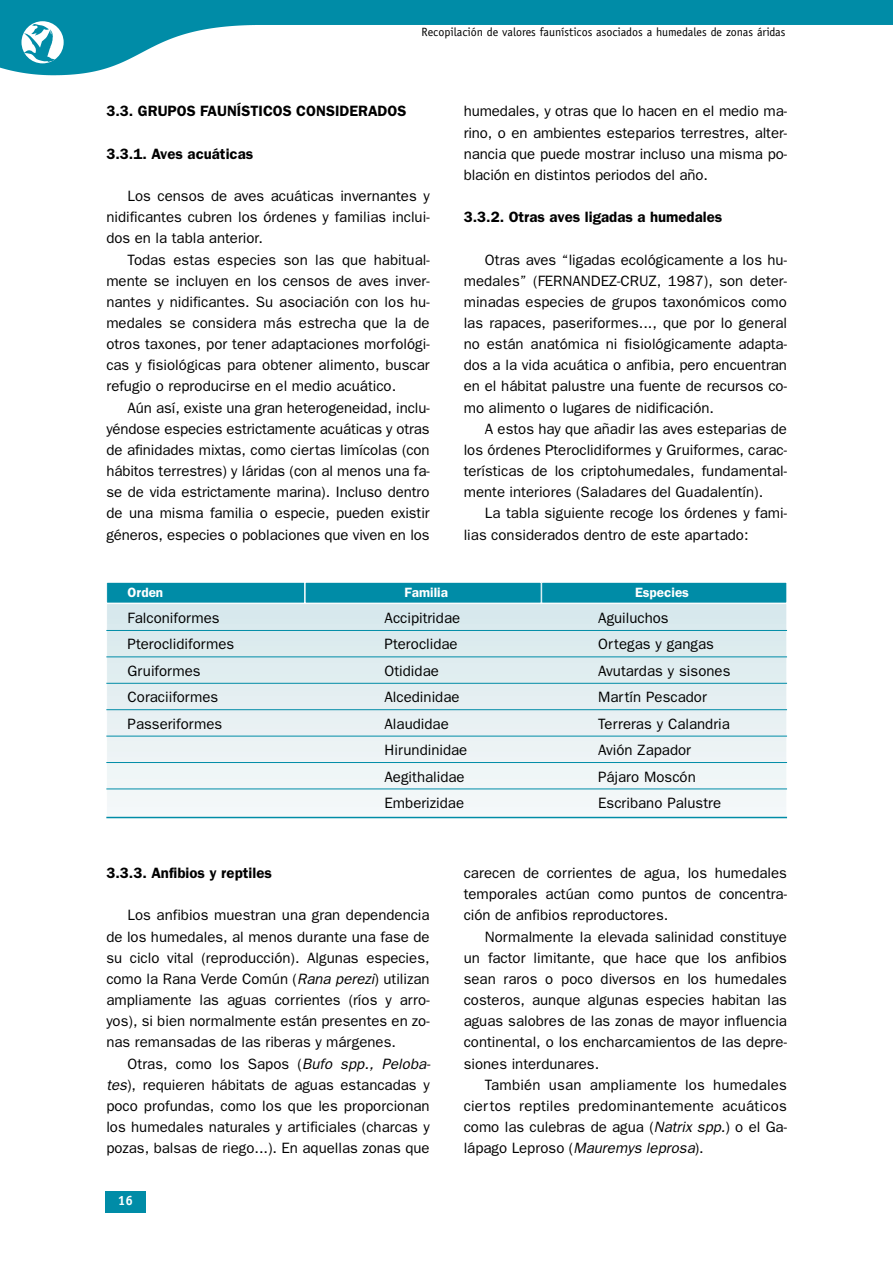
<style>
.page{position:relative;width:893px;height:1262px;background:#fff}
.page>*{position:absolute;margin:0;border:0;box-sizing:border-box;transform-origin:0 0}
.t1{font:15px/21.1px "Franklin Gothic";color:#000;text-align:justify}
.t2{font:600 15px "Franklin Gothic";color:#000}
.t3{font:600 13.5px "Franklin Gothic";color:#fff}
.t4{font:700 13.5px "Officina Sans";color:#fff}
.t5{font:12px "Officina Sans";color:#000}
.s1{font-style:italic}
</style>
<div class="page">
<img style="left:1px;top:0;width:891px;height:76px">
<div style="left:18px;top:17px;width:49px;height:51px;background:#008ca7"></div>
<div style="left:21px;top:21px;width:43px;height:42px;background:#fff;border-radius:50%"></div>
<svg style="left:22px;top:24px;width:33px;height:38px"></svg>
<div style="left:105px;top:1191px;width:41px;height:21px;background:#008ca7"></div>
<div style="left:107px;top:582px;width:198px;height:21px;background:#008ca7"></div>
<div style="left:106px;top:582px;width:199px;height:21px;border:1px solid #fff"></div>
<div style="left:305px;top:582px;width:236px;height:21px;background:#008ca7"></div>
<div style="left:305px;top:582px;width:236px;height:21px;border:1px solid #fff"></div>
<div style="left:541px;top:582px;width:245px;height:21px;background:#008ca7"></div>
<div style="left:541px;top:582px;width:246px;height:21px;border:1px solid #fff"></div>
<div style="left:107px;top:604px;width:679px;height:13px;background:#d7e8ed"></div>
<div style="left:107px;top:615px;width:679px;height:13px;background:#d8e9ed"></div>
<div style="left:107px;top:626px;width:679px;height:13px;background:#daeaee"></div>
<div style="left:107px;top:637px;width:679px;height:13px;background:#dcebee"></div>
<div style="left:107px;top:648px;width:679px;height:13px;background:#deecee"></div>
<svg style="left:108px;top:657px;width:677px;height:1px"></svg>
<div style="left:107px;top:659px;width:679px;height:13px;background:#e0edf0"></div>
<div style="left:107px;top:670px;width:679px;height:13px;background:#e0eef0"></div>
<div style="left:107px;top:682px;width:679px;height:12px;background:#e3eef1"></div>
<div style="left:107px;top:693px;width:679px;height:12px;background:#e5eff2"></div>
<div style="left:107px;top:704px;width:679px;height:13px;background:#e6eff2"></div>
<svg style="left:108px;top:710px;width:677px;height:1px"></svg>
<div style="left:107px;top:715px;width:679px;height:13px;background:#e8f1f3"></div>
<div style="left:107px;top:726px;width:679px;height:13px;background:#eaf1f4"></div>
<svg style="left:108px;top:736px;width:677px;height:1px"></svg>
<div style="left:107px;top:737px;width:679px;height:13px;background:#ecf3f4"></div>
<div style="left:107px;top:748px;width:679px;height:13px;background:#edf3f6"></div>
<div style="left:107px;top:759px;width:679px;height:13px;background:#eef6f6"></div>
<div style="left:107px;top:770px;width:679px;height:13px;background:#eff6f7"></div>
<div style="left:107px;top:781px;width:679px;height:13px;background:#f1f6f8"></div>
<svg style="left:108px;top:789px;width:677px;height:1px"></svg>
<div style="left:107px;top:792px;width:679px;height:13px;background:#f3f7f8"></div>
<div style="left:107px;top:803px;width:679px;height:13px;background:#f4f8fa"></div>
<hr style="left:106px;top:630px;width:681px;height:1px;background:#008ca7">
<hr style="left:106px;top:656px;width:681px;height:1px;background:#008ca7">
<hr style="left:106px;top:683px;width:681px;height:1px;background:#008ca7">
<hr style="left:106px;top:709px;width:681px;height:1px;background:#008ca7">
<hr style="left:106px;top:735px;width:681px;height:1px;background:#008ca7">
<hr style="left:106px;top:762px;width:681px;height:1px;background:#008ca7">
<hr style="left:106px;top:788px;width:681px;height:1px;background:#008ca7">
<hr style="left:106px;top:816px;width:681px;height:2px;background:#008ca7">
<p class="t5" style="left:421px;top:27px;width:365px">Recopilación de valores faunísticos asociados a humedales de zonas áridas</p>
<p class="t2" style="left:106px;top:106px;width:301px">3.3. GRUPOS FAUNÍSTICOS CONSIDERADOS</p>
<p class="t2" style="left:106px;top:148px;width:148px">3.3.1. Aves acuáticas</p>
<p class="t1" style="left:106px;top:187px;width:325px;text-indent:21px">Los censos de aves acuáticas invernantes y nidificantes cubren los órdenes y familias inclui&shy;dos en la tabla anterior.</p>
<p class="t1" style="left:106px;top:250px;width:325px;text-indent:21px">Todas estas especies son las que habitual&shy;mente se incluyen en los censos de aves inver&shy;nantes y nidificantes. Su asociación con los hu&shy;medales se considera más estrecha que la de otros taxones, por tener adaptaciones morfológi&shy;cas y fisiológicas para obtener alimento, buscar refugio o reproducirse en el medio acuático.</p>
<p class="t1" style="left:106px;top:398px;width:325px;text-indent:21px">Aún así, existe una gran heterogeneidad, inclu&shy;yéndose especies estrictamente acuáticas y otras de afinidades mixtas, como ciertas limícolas (con hábitos terrestres) y láridas (con al menos una fa&shy;se de vida estrictamente marina). Incluso dentro de una misma familia o especie, pueden existir géneros, especies o poblaciones que viven en los</p>
<p class="t1" style="left:463px;top:102px;width:325px">humedales, y otras que lo hacen en el medio ma&shy;rino, o en ambientes esteparios terrestres, alter&shy;nancia que puede mostrar incluso una misma po&shy;blación en distintos periodos del año.</p>
<p class="t2" style="left:463px;top:212px;width:260px">3.3.2. Otras aves ligadas a humedales</p>
<p class="t1" style="left:463px;top:250px;width:325px;text-indent:21px">Otras aves “ligadas ecológicamente a los hu&shy;medales” (FERNANDEZ-CRUZ, 1987), son deter&shy;minadas especies de grupos taxonómicos como las rapaces, paseriformes..., que por lo general no están anatómica ni fisiológicamente adapta&shy;dos a la vida acuática o anfibia, pero encuentran en el hábitat palustre una fuente de recursos co&shy;mo alimento o lugares de nidificación.</p>
<p class="t1" style="left:463px;top:419px;width:325px;text-indent:21px">A estos hay que añadir las aves esteparias de los órdenes Pteroclidiformes y Gruiformes, carac&shy;terísticas de los criptohumedales, fundamental&shy;mente interiores (Saladares del Guadalentín).</p>
<p class="t1" style="left:463px;top:504px;width:325px;text-indent:21px">La tabla siguiente recoge los órdenes y fami&shy;lias considerados dentro de este apartado:</p>
<p class="t3" style="left:128px;top:587px;width:37px">Orden</p>
<p class="t3" style="left:404px;top:587px;width:45px">Familia</p>
<p class="t3" style="left:635px;top:587px;width:55px">Especies</p>
<p class="t1" style="left:128px;top:608px;width:93px">Falconiformes</p>
<p class="t1" style="left:384px;top:608px;width:77px">Accipitridae</p>
<p class="t1" style="left:598px;top:608px;width:72px">Aguiluchos</p>
<p class="t1" style="left:128px;top:635px;width:108px">Pteroclidiformes</p>
<p class="t1" style="left:384px;top:635px;width:75px">Pteroclidae</p>
<p class="t1" style="left:598px;top:635px;width:117px">Ortegas y gangas</p>
<p class="t1" style="left:128px;top:661px;width:75px">Gruiformes</p>
<p class="t1" style="left:384px;top:661px;width:56px">Otididae</p>
<p class="t1" style="left:598px;top:661px;width:134px">Avutardas y sisones</p>
<p class="t1" style="left:128px;top:688px;width:92px">Coraciiformes</p>
<p class="t1" style="left:384px;top:688px;width:76px">Alcedinidae</p>
<p class="t1" style="left:598px;top:688px;width:110px">Martín Pescador</p>
<p class="t1" style="left:128px;top:714px;width:96px">Passeriformes</p>
<p class="t1" style="left:384px;top:714px;width:66px">Alaudidae</p>
<p class="t1" style="left:598px;top:714px;width:133px">Terreras y Calandria</p>
<p class="t1" style="left:384px;top:740px;width:84px">Hirundinidae</p>
<p class="t1" style="left:598px;top:740px;width:94px">Avión Zapador</p>
<p class="t1" style="left:384px;top:767px;width:82px">Aegithalidae</p>
<p class="t1" style="left:598px;top:767px;width:99px">Pájaro Moscón</p>
<p class="t1" style="left:384px;top:793px;width:81px">Emberizidae</p>
<p class="t1" style="left:598px;top:793px;width:125px">Escribano Palustre</p>
<p class="t2" style="left:106px;top:867px;width:167px">3.3.3. Anfibios y reptiles</p>
<p class="t1" style="left:106px;top:906px;width:325px;text-indent:21px">Los anfibios muestran una gran dependencia de los humedales, al menos durante una fase de su ciclo vital (reproducción). Algunas especies, como la Rana Verde Común (<span class="s1">Rana perezi</span>) utilizan ampliamente las aguas corrientes (ríos y arro&shy;yos), si bien normalmente están presentes en zo&shy;nas remansadas de las riberas y márgenes.</p>
<p class="t1" style="left:106px;top:1054px;width:325px;text-indent:21px">Otras, como los Sapos (<span class="s1">Bufo spp., Peloba&shy;tes</span>), requieren hábitats de aguas estancadas y poco profundas, como los que les proporcionan los humedales naturales y artificiales (charcas y pozas, balsas de riego...). En aquellas zonas que</p>
<p class="t4" style="left:118px;top:1195px;width:17px">16</p>
<p class="t1" style="left:463px;top:863px;width:325px">carecen de corrientes de agua, los humedales temporales actúan como puntos de concentra&shy;ción de anfibios reproductores.</p>
<p class="t1" style="left:463px;top:927px;width:325px;text-indent:21px">Normalmente la elevada salinidad constituye un factor limitante, que hace que los anfibios sean raros o poco diversos en los humedales costeros, aunque algunas especies habitan las aguas salobres de las zonas de mayor influencia continental, o los encharcamientos de las depre&shy;siones interdunares.</p>
<p class="t1" style="left:463px;top:1075px;width:325px;text-indent:21px">También usan ampliamente los humedales ciertos reptiles predominantemente acuáticos como las culebras de agua (<span class="s1">Natrix spp.</span>) o el Ga&shy;lápago Leproso (<span class="s1">Mauremys leprosa</span>).</p>
</div>
